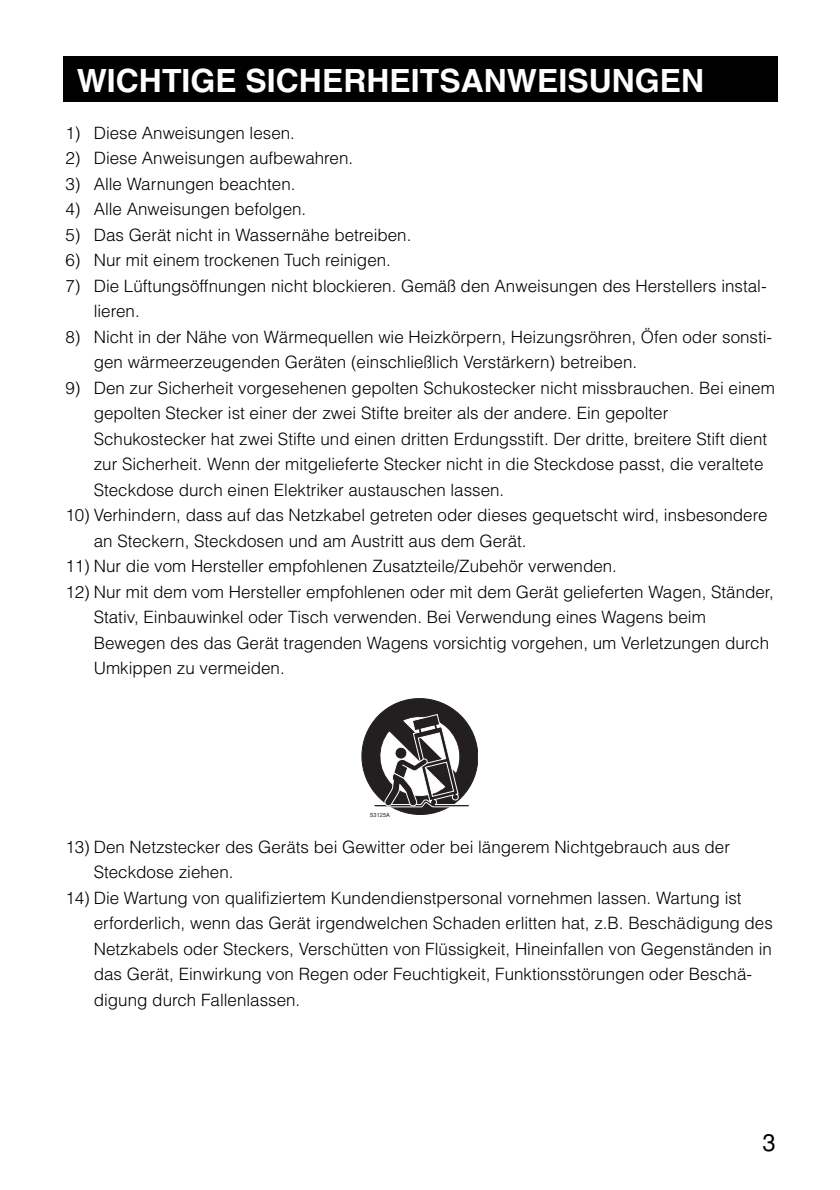
<style>
.page{position:relative;width:840px;height:1190px;background:#fff}
.page>*{position:absolute;margin:0;border:0;box-sizing:border-box;transform-origin:0 0}
.t1{font:700 32px "Helvetica";color:#fff}
.t2{font:24px "Helvetica";color:#000}
.t3{font:300 17px/25.6px "Helvetica";color:#000}
.t4{font:5.6px "Helvetica";color:#231f20}
</style>
<div class="page">
<div style="left:63px;top:57px;width:715px;height:45px;background:#000"></div>
<svg style="left:362px;top:698px;width:116px;height:117px"></svg>
<h1 class="t1" style="left:77px;top:69px;width:629px">WICHTIGE SICHERHEITSANWEISUNGEN</h1>
<p class="t3" style="left:65px;top:122px;width:231px">1) Diese Anweisungen lesen.</p>
<p class="t3" style="left:65px;top:147px;width:289px">2) Diese Anweisungen aufbewahren.</p>
<p class="t3" style="left:65px;top:173px;width:232px">3) Alle Warnungen beachten.</p>
<p class="t3" style="left:65px;top:198px;width:242px">4) Alle Anweisungen befolgen.</p>
<p class="t3" style="left:65px;top:224px;width:348px">5) Das Gerät nicht in Wassernähe betreiben.</p>
<p class="t3" style="left:65px;top:249px;width:327px">6) Nur mit einem trockenen Tuch reinigen.</p>
<p class="t3" style="left:94px;top:275px;width:674px;text-indent:-28px">7) Die Lüftungsöffnungen nicht blockieren. Gemäß den Anweisungen des Herstellers instal&shy;lieren.</p>
<p class="t3" style="left:94px;top:326px;width:680px;text-indent:-28px">8) Nicht in der Nähe von Wärmequellen wie Heizkörpern, Heizungsröhren, Öfen oder sonsti&shy;gen wärmeerzeugenden Geräten (einschließlich Verstärkern) betreiben.</p>
<p class="t3" style="left:94px;top:377px;width:683px;text-indent:-28px">9) Den zur Sicherheit vorgesehenen gepolten Schukostecker nicht missbrauchen. Bei einem gepolten Stecker ist einer der zwei Stifte breiter als der andere. Ein gepolter Schukostecker hat zwei Stifte und einen dritten Erdungsstift. Der dritte, breitere Stift dient zur Sicherheit. Wenn der mitgelieferte Stecker nicht in die Steckdose passt, die veraltete Steckdose durch einen Elektriker austauschen lassen.</p>
<p class="t3" style="left:94px;top:504px;width:675px;text-indent:-28px">10) Verhindern, dass auf das Netzkabel getreten oder dieses gequetscht wird, insbesondere an Steckern, Steckdosen und am Austritt aus dem Gerät.</p>
<p class="t3" style="left:65px;top:555px;width:553px">11) Nur die vom Hersteller empfohlenen Zusatzteile/Zubehör verwenden.</p>
<p class="t3" style="left:94px;top:581px;width:682px;text-indent:-28px">12) Nur mit dem vom Hersteller empfohlenen oder mit dem Gerät gelieferten Wagen, Ständer, Stativ, Einbauwinkel oder Tisch verwenden. Bei Verwendung eines Wagens beim Bewegen des das Gerät tragenden Wagens vorsichtig vorgehen, um Verletzungen durch Umkippen zu vermeiden.</p>
<p class="t4" style="left:370px;top:813px;width:21px">S3125A</p>
<p class="t3" style="left:94px;top:836px;width:638px;text-indent:-28px">13) Den Netzstecker des Geräts bei Gewitter oder bei längerem Nichtgebrauch aus der<br>Steckdose ziehen.</p>
<p class="t3" style="left:94px;top:887px;width:681px;text-indent:-28px">14) Die Wartung von qualifiziertem Kundendienstpersonal vornehmen lassen. Wartung ist erforderlich, wenn das Gerät irgendwelchen Schaden erlitten hat, z.B. Beschädigung des Netzkabels oder Steckers, Verschütten von Flüssigkeit, Hineinfallen von Gegenständen in das Gerät, Einwirkung von Regen oder Feuchtigkeit, Funktionsstörungen oder Beschä&shy;digung durch Fallenlassen.</p>
<h2 class="t2" style="left:762px;top:1134px;width:15px">3</h2>
</div>
